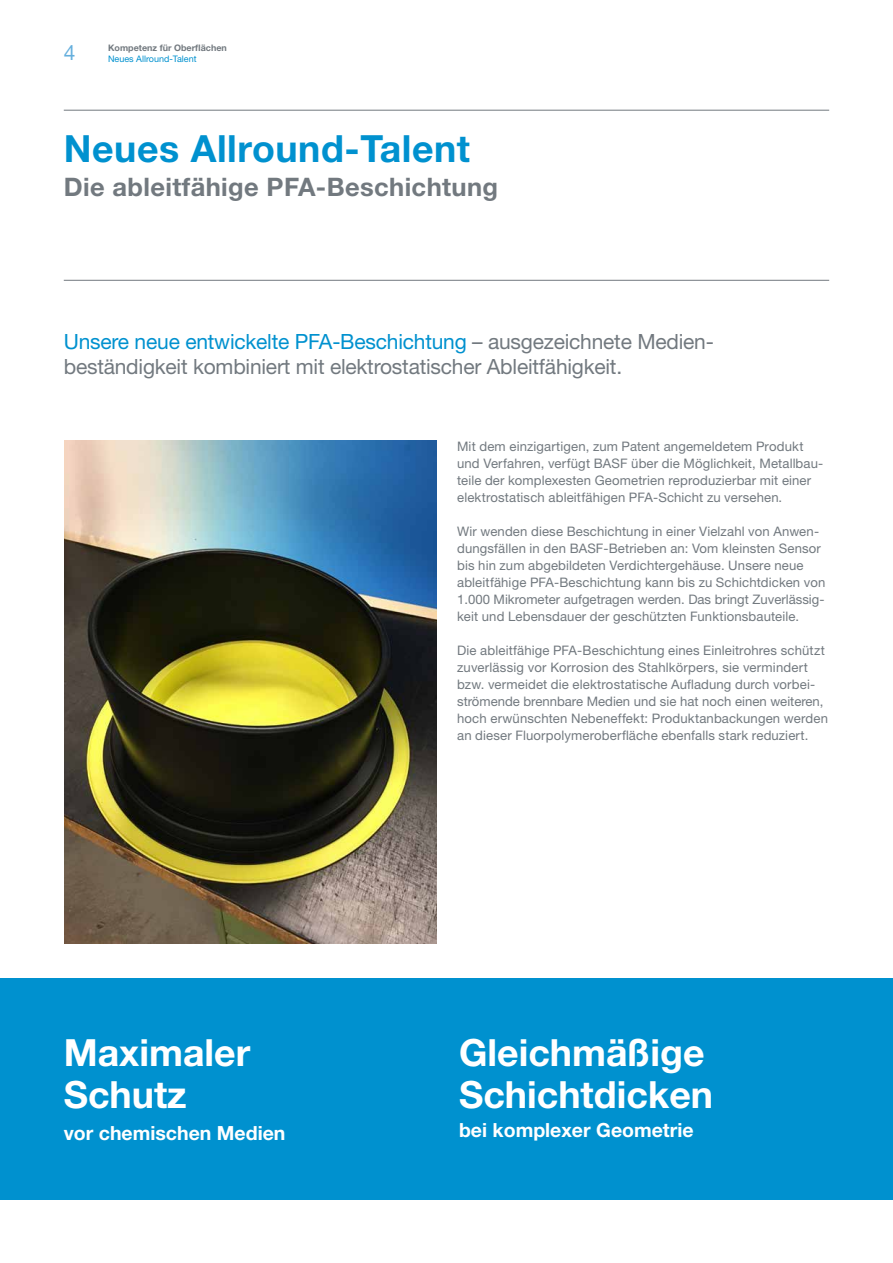
<style>
.page{position:relative;width:893px;height:1263px;background:#fff}
.page>*{position:absolute;margin:0;border:0;box-sizing:border-box;transform-origin:0 0}
.t1{font:700 37.5px/42px "Helvetica Neue LT Std";color:#fff}
.t2{font:700 37.5px "Helvetica Neue LT Std";letter-spacing:.015em;color:#0091cf}
.t3{font:700 25.5px "Helvetica Neue LT Std";letter-spacing:.015em;color:#72797f}
.t4{font:21px/25.5px "Helvetica Neue LT Std";letter-spacing:-.01em;color:#72797f}
.t5{font:21px "Helvetica Neue LT Std";color:#65afdd}
.t6{font:700 19.5px "Helvetica Neue LT Std";color:#fff}
.t7{font:13.2px/17px "Helvetica Neue LT Std";letter-spacing:.01em;color:#72797f}
.t8{font:700 9px "Helvetica Neue LT Std";color:#72797f}
.t9{font:9px "Helvetica Neue LT Std";color:#0091cf}
.s1{color:#0091cf}
</style>
<div class="page">
<hr style="left:64px;top:110px;width:765px;height:1px;background:#72797f">
<hr style="left:64px;top:280px;width:765px;height:1px;background:#72797f">
<img style="left:65px;top:441px;width:372px;height:502px">
<div style="left:0;top:978px;width:893px;height:221px;background:#0091cf"></div>
<h3 class="t5" style="left:64px;top:40px;width:13px">4</h3>
<p class="t8" style="left:108px;top:42px;width:120px">Kompetenz für Oberflächen</p>
<p class="t9" style="left:108px;top:53px;width:90px">Neues Allround-Talent</p>
<h1 class="t2" style="left:64px;top:125px;width:408px">Neues Allround-Talent</h1>
<h2 class="t3" style="left:64px;top:171px;width:436px">Die ableitfähige PFA-Beschichtung</h2>
<h3 class="t4" style="left:64px;top:328px;width:652px"><span class="s1">Unsere neue entwickelte PFA-Beschichtung</span> – ausgezeichnete Medien&shy;beständigkeit kombiniert mit elektrostatischer Ableitfähigkeit.</h3>
<h1 class="t1" style="left:64px;top:1031px;width:188px">Maximaler<br>Schutz</h1>
<h3 class="t6" style="left:64px;top:1121px;width:223px">vor chemischen Medien</h3>
<p class="t7" style="left:457px;top:437px;width:368px">Mit dem einzigartigen, zum Patent angemeldetem Produkt und Verfahren, verfügt BASF über die Möglichkeit, Metallbau&shy;teile der komplexesten Geometrien reproduzierbar mit einer elektrostatisch ableitfähigen PFA-Schicht zu versehen.</p>
<p class="t7" style="left:457px;top:522px;width:370px">Wir wenden diese Beschichtung in einer Vielzahl von Anwen&shy;dungsfällen in den BASF-Betrieben an: Vom kleinsten Sensor bis hin zum abgebildeten Verdichtergehäuse. Unsere neue ableitfähige PFA-Beschichtung kann bis zu Schichtdicken von 1.000 Mikrometer aufgetragen werden. Das bringt Zuverlässig&shy;keit und Lebensdauer der geschützten Funktionsbauteile.</p>
<p class="t7" style="left:457px;top:641px;width:372px">Die ableitfähige PFA-Beschichtung eines Einleitrohres schützt zuverlässig vor Korrosion des Stahlkörpers, sie vermindert bzw. vermeidet die elektrostatische Aufladung durch vorbei&shy;strömende brennbare Medien und sie hat noch einen weiteren, hoch erwünschten Nebeneffekt: Produktanbackungen werden an dieser Fluorpolymeroberfläche ebenfalls stark reduziert.</p>
<h1 class="t1" style="left:459px;top:1031px;width:256px">Gleichmäßige<br>Schichtdicken</h1>
<h3 class="t6" style="left:459px;top:1118px;width:236px">bei komplexer Geometrie</h3>
</div>
